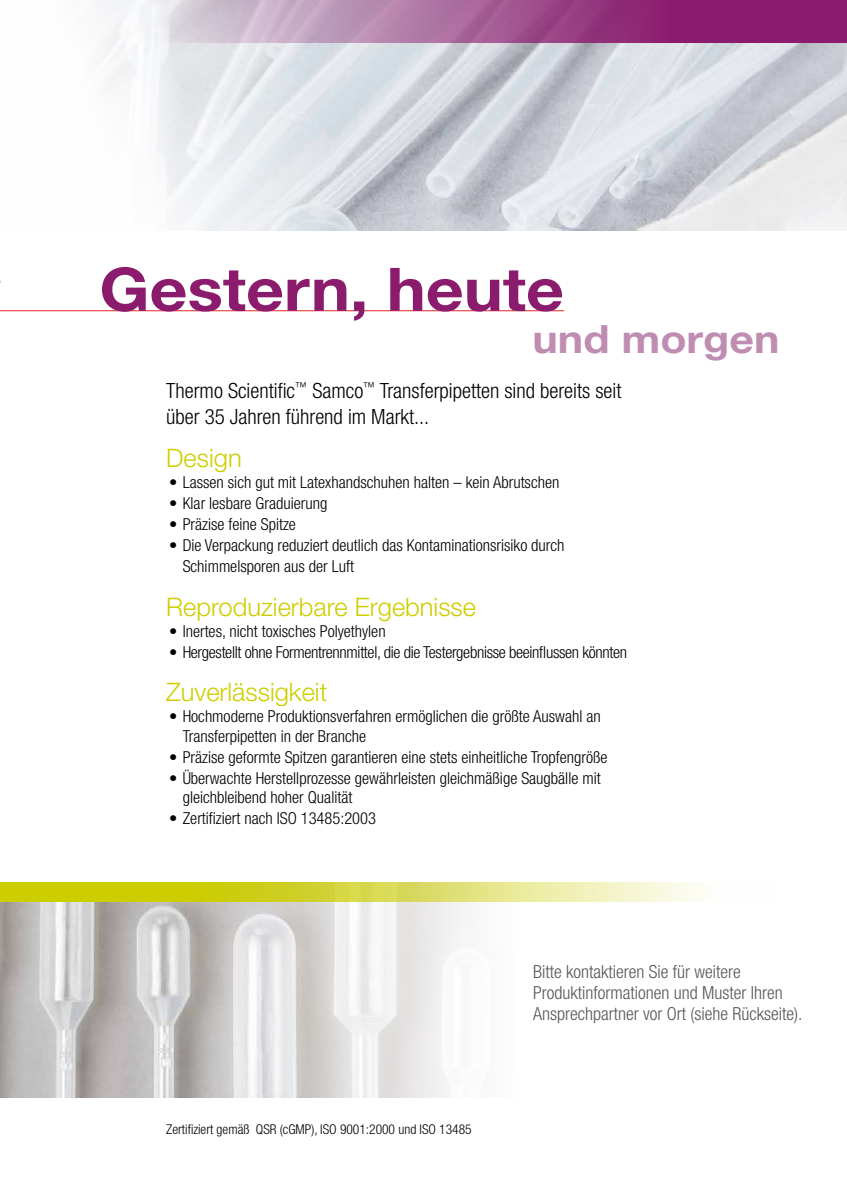
<style>
.page{position:relative;width:847px;height:1188px;background:#fff}
.page>*{position:absolute;margin:0;border:0;box-sizing:border-box;transform-origin:0 0}
.t1{font:700 60px "Helvetica Neue LT Std";color:#8b1b6d;scale:1.1 1}
.t2{font:700 39px "Helvetica Neue LT Std";color:#bf8db2;scale:1.1 1}
.t3{font:300 25.5px "Helvetica Neue LT Std";color:#cdce00}
.t4{font:300 condensed 21px/25.2px "Helvetica Neue LT Std";color:#000}
.t5{font:300 condensed 18px/21px "Helvetica Neue LT Std";color:#575756}
.t6{font:300 condensed 16.5px/19.5px "Helvetica Neue LT Std";color:#000}
.t7{font:300 condensed 16.5px "Helvetica Neue LT Std";letter-spacing:-.02em;color:#000}
.t8{font:300 condensed 13.5px "Helvetica Neue LT Std";color:#000}
</style>
<div class="page">
<img style="left:0;top:902px;width:465px;height:196px">
<svg style="left:0;top:882px;width:700px;height:20px"></svg>
<img style="left:102px;top:42px;width:745px;height:189px">
<svg style="left:101px;top:0;width:746px;height:42px"></svg>
<hr style="left:0;top:310px;width:564px;height:1px;background:#e52227">
<h1 class="t1" style="left:99px;top:252px;width:424px">Gestern, heute</h1>
<h2 class="t2" style="left:532px;top:315px;width:226px">und morgen</h2>
<p class="t4" style="left:166px;top:378px;width:457px">Thermo Scientific<sup>™</sup> Samco<sup>™</sup> Transferpipetten sind bereits seit über 35 Jahren führend im Markt...</p>
<h3 class="t3" style="left:166px;top:442px;width:77px">Design</h3>
<p class="t6" style="left:169px;top:472px;width:392px">• Lassen sich gut mit Latexhandschuhen halten – kein Abrutschen</p>
<p class="t6" style="left:169px;top:493px;width:160px">• Klar lesbare Graduierung</p>
<p class="t6" style="left:169px;top:514px;width:128px">• Präzise feine Spitze</p>
<p class="t6" style="left:183px;top:535px;width:383px;line-height:21px;text-indent:-13px">• Die Verpackung reduziert deutlich das Kontaminationsrisiko durch<br>Schimmelsporen aus der Luft</p>
<h3 class="t3" style="left:166px;top:591px;width:311px">Reproduzierbare Ergebnisse</h3>
<p class="t6" style="left:169px;top:621px;width:218px">• Inertes, nicht toxisches Polyethylen</p>
<p class="t7" style="left:169px;top:642px;width:460px">• Hergestellt ohne Formentrennmittel, die die Testergebnisse beeinflussen könnten</p>
<h3 class="t3" style="left:166px;top:676px;width:163px">Zuverlässigkeit</h3>
<p class="t6" style="left:183px;top:706px;width:420px;text-indent:-13px">• Hochmoderne Produktionsverfahren ermöglichen die größte Auswahl an<br>Transferpipetten in der Branche</p>
<p class="t6" style="left:169px;top:747px;width:440px">• Präzise geformte Spitzen garantieren eine stets einheitliche Tropfengröße</p>
<p class="t6" style="left:183px;top:768px;width:419px;text-indent:-13px">• Überwachte Herstellprozesse gewährleisten gleichmäßige Saugbälle mit gleichbleibend hoher Qualität</p>
<p class="t6" style="left:169px;top:808px;width:208px">• Zertifiziert nach ISO 13485:2003</p>
<p class="t8" style="left:166px;top:1121px;width:307px">Zertifiziert gemäß QSR (cGMP), ISO 9001:2000 und ISO 13485</p>
<p class="t5" style="left:533px;top:961px;width:271px">Bitte kontaktieren Sie für weitere<br>Produktinformationen und Muster Ihren<br>Ansprechpartner vor Ort (siehe Rückseite).</p>
</div>
